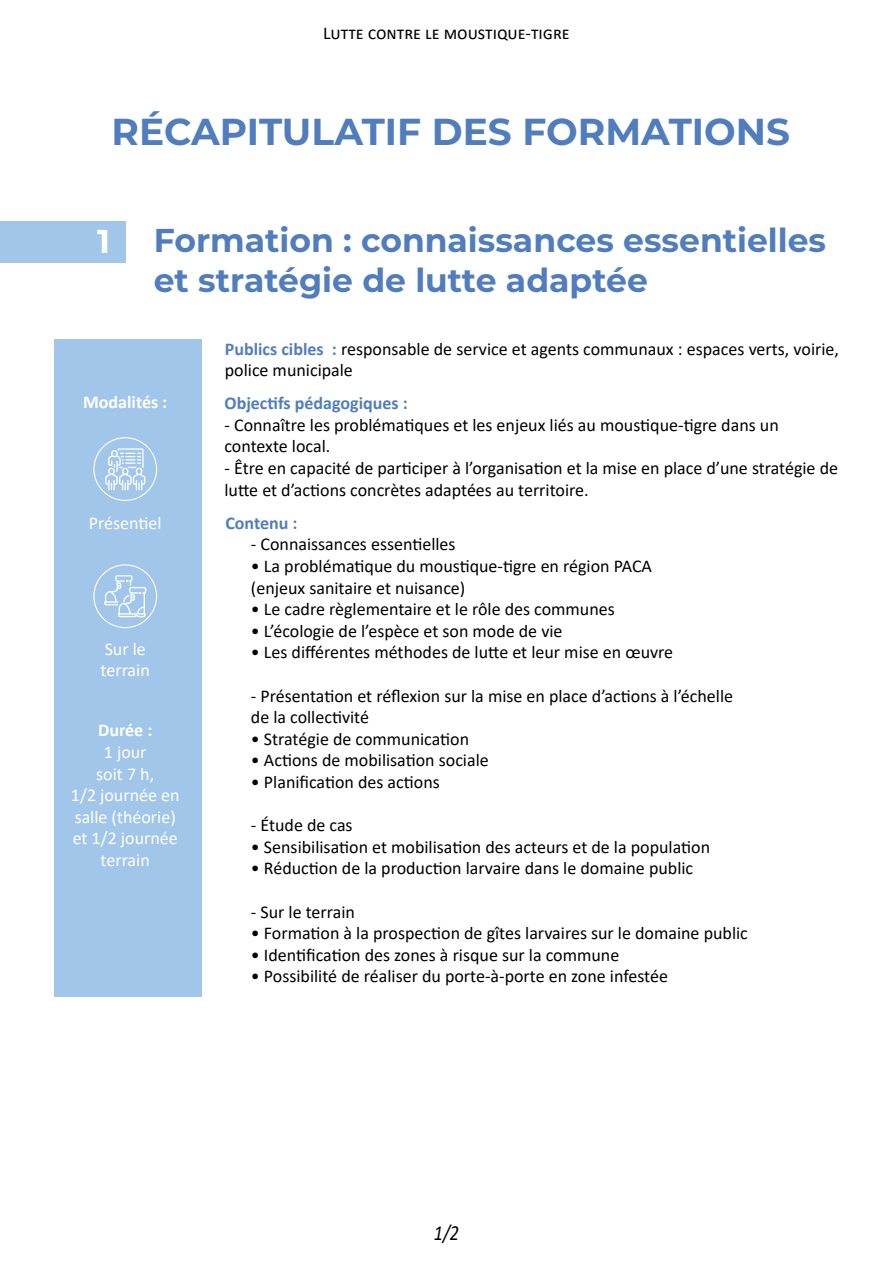
<style>
.page{position:relative;width:893px;height:1263px;background:#fff}
.page>*{position:absolute;margin:0;border:0;box-sizing:border-box;transform-origin:0 0}
.t1{font:700 37.5px "Montserrat";color:#507dbd}
.t2{font:700 33px/39.6px "Montserrat";color:#507dbd}
.t3{font:700 33px "Montserrat";color:#fff}
.t4{font:italic 21.6px "Calibri";color:#000;scale:.83 1}
.t5{font:18px/21.6px "Calibri";color:#000}
.t6{font:18px/21.6px "Calibri";color:#fff;text-align:center}
.t7{font:700 18px "Calibri";color:#507dbd}
.t8{font:700 18px "Calibri";color:#fff}
.s1{font-weight:700;color:#507dbd}
</style>
<div class="page">
<div style="left:0;top:221px;width:125px;height:42px;background:#a1c6ea"></div>
<div style="left:54px;top:340px;width:147px;height:657px;background:#a1c6ea"></div>
<svg style="left:93px;top:437px;width:64px;height:64px"></svg>
<svg style="left:93px;top:564px;width:64px;height:64px"></svg>
<p class="t5" style="left:323px;top:22px;width:248px">Lutte contre le moustique-tigre</p>
<h1 class="t1" style="left:111px;top:104px;width:680px">RÉCAPITULATIF DES FORMATIONS</h1>
<h2 class="t3" style="left:97px;top:218px;width:14px">1</h2>
<h2 class="t2" style="left:154px;top:219px;width:674px">Formation : connaissances essentielles et stratégie de lutte adaptée</h2>
<p class="t5" style="left:225px;top:338px;width:616px"><span class="s1">Publics cibles :</span> responsable de service et agents communaux : espaces verts, voirie, police municipale</p>
<p class="t8" style="left:83px;top:389px;width:86px">Modalités :</p>
<p class="t6" style="left:89px;top:511px;width:74px">Présentiel</p>
<p class="t6" style="left:101px;top:638px;width:51px;text-align:left">Sur le terrain</p>
<p class="t8" style="left:98px;top:718px;width:56px">Durée :</p>
<p class="t6" style="left:71px;top:741px;width:110px">1 jour<br>soit 7 h,<br>1/2 journée en salle (théorie) et 1/2 journée terrain</p>
<p class="t7" style="left:224px;top:390px;width:185px">Objectifs pédagogiques :</p>
<p class="t5" style="left:224px;top:413px;width:556px">- Connaître les problématiques et les enjeux liés au moustique-tigre dans un contexte local.</p>
<p class="t5" style="left:224px;top:457px;width:615px">- Être en capacité de participer à l’organisation et la mise en place d’une stratégie de lutte et d’actions concrètes adaptées au territoire.</p>
<p class="t7" style="left:225px;top:510px;width:74px">Contenu :</p>
<p class="t5" style="left:251px;top:533px;width:206px">- Connaissances essentielles</p>
<p class="t5" style="left:251px;top:555px;width:403px">• La problématique du moustique-tigre en région PACA (enjeux sanitaire et nuisance)</p>
<p class="t5" style="left:251px;top:598px;width:365px">• Le cadre règlementaire et le rôle des communes</p>
<p class="t5" style="left:251px;top:619px;width:313px">• L’écologie de l’espèce et son mode de vie</p>
<p class="t5" style="left:251px;top:641px;width:424px">• Les différentes méthodes de lutte et leur mise en œuvre</p>
<p class="t5" style="left:251px;top:684px;width:484px">- Présentation et réflexion sur la mise en place d’actions à l’échelle de la collectivité</p>
<p class="t5" style="left:251px;top:727px;width:220px">• Stratégie de communication</p>
<p class="t5" style="left:251px;top:749px;width:239px">• Actions de mobilisation sociale</p>
<p class="t5" style="left:251px;top:771px;width:190px">• Planification des actions</p>
<p class="t5" style="left:251px;top:814px;width:103px">- Étude de cas</p>
<p class="t5" style="left:251px;top:835px;width:461px">• Sensibilisation et mobilisation des acteurs et de la population</p>
<p class="t5" style="left:251px;top:857px;width:444px">• Réduction de la production larvaire dans le domaine public</p>
<p class="t5" style="left:251px;top:900px;width:105px">- Sur le terrain</p>
<p class="t5" style="left:251px;top:922px;width:498px">• Formation à la prospection de gîtes larvaires sur le domaine public</p>
<p class="t5" style="left:251px;top:943px;width:370px">• Identification des zones à risque sur la commune</p>
<p class="t5" style="left:251px;top:965px;width:419px">• Possibilité de réaliser du porte-à-porte en zone infestée</p>
<p class="t4" style="left:434px;top:1218px;width:32px">1/2</p>
</div>
